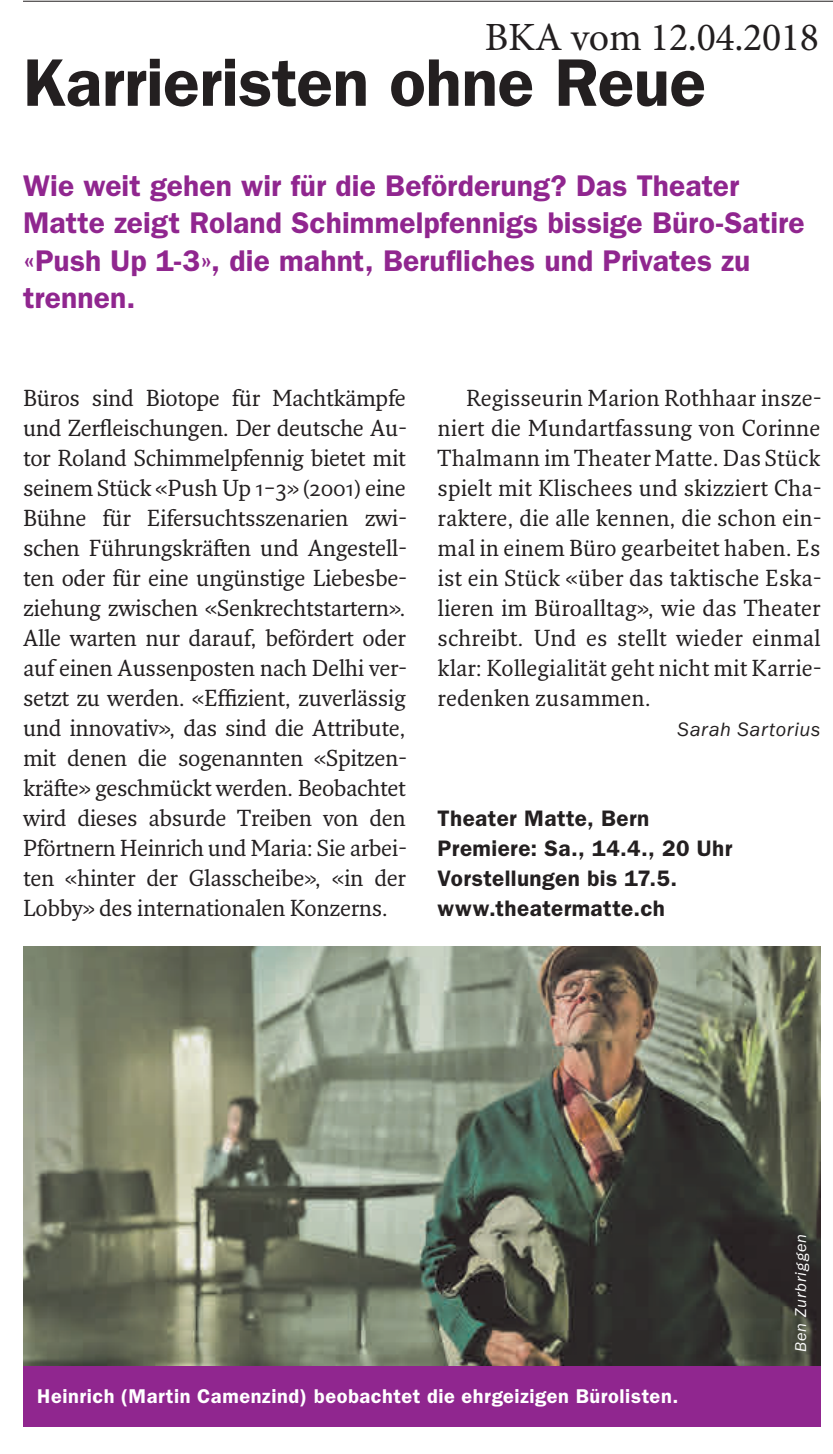
<style>
.page{position:relative;width:833px;height:1454px;background:#fff}
.page>*{position:absolute;margin:0;border:0;box-sizing:border-box;transform-origin:0 0}
.t1{font:600 67.5px "ITC Franklin Gothic Std";letter-spacing:-.005em;color:#231f20}
.t2{font:40px "Minion Pro";letter-spacing:-.01em;color:#221e1f}
.t3{font:600 30px/37.5px "ITC Franklin Gothic Std";letter-spacing:.005em;color:#90268f}
.t4{font:22.5px/30px "Fresco";letter-spacing:.005em;color:#231f20;text-align:justify}
.t5{font:600 22.5px/30px "ITC Franklin Gothic Std";letter-spacing:.02em;color:#231f20}
.t6{font:600 20px "ITC Franklin Gothic Std";letter-spacing:.03em;color:#fff}
.t7{font:italic 20px "ITC Franklin Gothic Std";letter-spacing:.035em;color:#231f20}
.t8{font:italic 16.25px "ITC Franklin Gothic Std";letter-spacing:.055em;color:#fff}
</style>
<div class="page">
<img style="left:23px;top:946px;width:797px;height:420px">
<div style="left:23px;top:1366px;width:797px;height:60px;background:#90268f"></div>
<hr style="left:23px;top:1px;width:810px;height:1px;background:#231f20">
<h2 class="t2" style="left:485px;top:10px;width:336px">BKA vom 12.04.2018</h2>
<h1 class="t1" style="left:23px;top:43px;width:684px">Karrieristen ohne Reue</h1>
<h3 class="t3" style="left:23px;top:167px;width:783px">Wie weit gehen wir für die Beförderung? Das Theater Matte zeigt Roland Schimmelpfennigs bissige Büro-Satire «Push Up 1-3», die mahnt, Berufliches und Privates zu trennen.</h3>
<p class="t4" style="left:23px;top:382px;width:386px">Büros sind Biotope für Machtkämpfe und Zerfleischungen. Der deutsche Au&shy;tor Roland Schimmelpfennig bietet mit seinem Stück «Push Up 1–3» (2001) eine Bühne für Eifersuchtsszenarien zwi&shy;schen Führungskräften und Angestell&shy;ten oder für eine ungünstige Liebesbe&shy;ziehung zwischen «Senkrechtstartern».<br>Alle warten nur darauf, befördert oder auf einen Aussenposten nach Delhi ver&shy;setzt zu werden. «Effizient, zuverlässig und innovativ», das sind die Attribute, mit denen die sogenannten «Spitzen&shy;kräfte» geschmückt werden. Beobachtet wird dieses absurde Treiben von den Pförtnern Heinrich und Maria: Sie arbei&shy;ten «hinter der Glasscheibe», «in der Lobby» des internationalen Konzerns.</p>
<p class="t4" style="left:438px;top:382px;width:386px;text-align:left;text-indent:28px">Regisseurin Marion Rothhaar insze&shy;niert die Mundartfassung von Corinne Thalmann im Theater Matte. Das Stück spielt mit Klischees und skizziert Cha&shy;raktere, die alle kennen, die schon ein&shy;mal in einem Büro gearbeitet haben. Es ist ein Stück «über das taktische Eska&shy;lieren im Büroalltag», wie das Theater schreibt. Und es stellt wieder einmal klar: Kollegialität geht nicht mit Karrie&shy;redenken zusammen.</p>
<p class="t7" style="left:678px;top:718px;width:144px">Sarah Sartorius</p>
<p class="t5" style="left:438px;top:803px;width:296px">Theater Matte, Bern<br>Premiere: Sa., 14.4., 20 Uhr<br>Vorstellungen bis 17.5. www.theatermatte.ch</p>
<p class="t6" style="left:37px;top:1384px;width:643px">Heinrich (Martin Camenzind) beobachtet die ehrgeizigen Bürolisten.</p>
<p class="t8" style="left:792px;top:1352px;width:120px;rotate:-90deg">Ben Zurbriggen</p>
</div>
